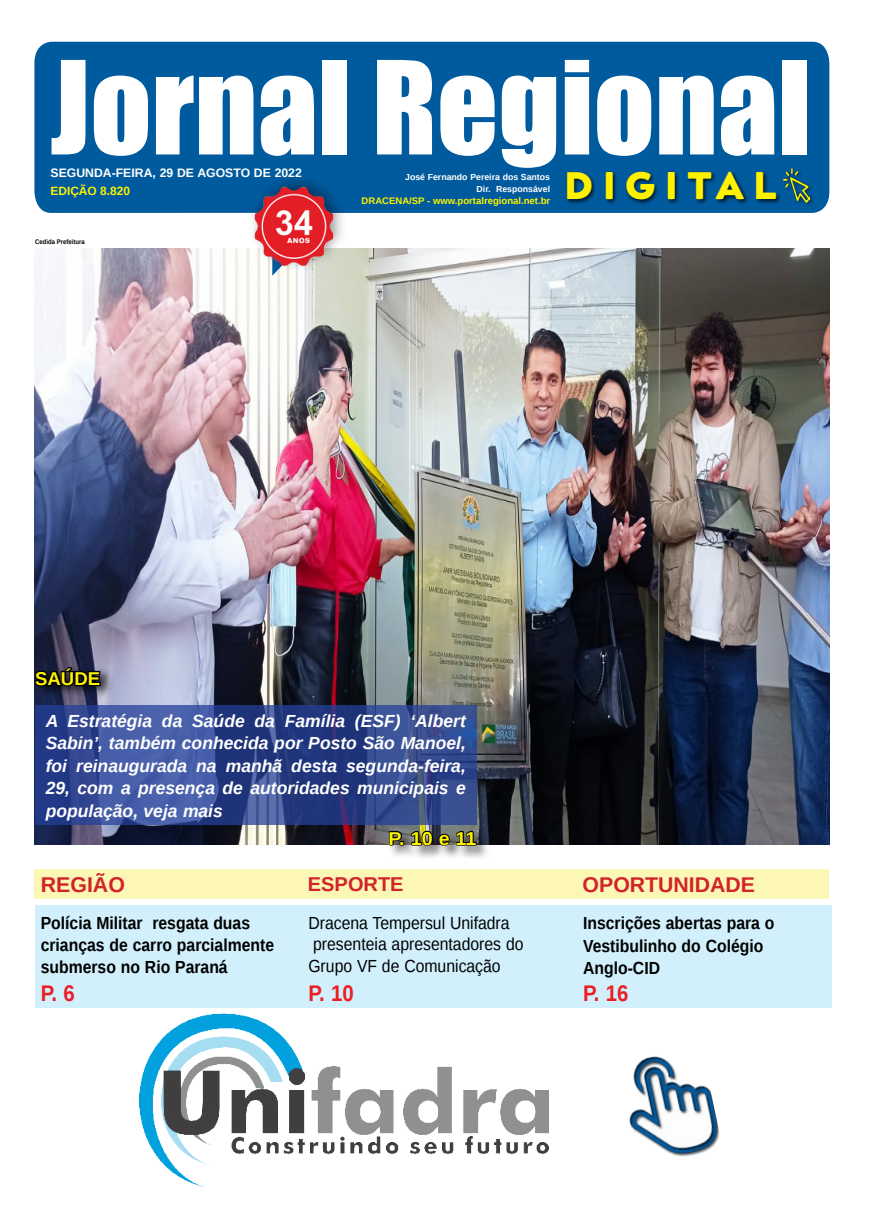
<style>
.page{position:relative;width:869px;height:1223px;background:#fff}
.page>*{position:absolute;margin:0;border:0;box-sizing:border-box;transform-origin:0 0}
.t1{font:119.5px "Impact";color:#fff}
.t2{font:800 39.75px "Neufreit";letter-spacing:.23em;color:#fff200;scale:1.04 1}
.Introductory{font:700 22.62px "Liberation Sans";color:#ed1d24;scale:.9 1}
.TÍTULO{font:700 21.38px "Liberation Sans";color:#d2232a}
.TÍTULO-2{font:700 21.25px "Liberation Sans";color:#d2232a}
.TÍTULO-3{font:700 20px "Liberation Sans";color:#d2232a}
.Introductory-2{font:700 18.62px "Liberation Sans";color:#fff200;scale:1.06 1}
.TÍTULO-4{font:700 18.5px "Liberation Sans";color:#fff200}
.LINHA_FINA{font:italic 700 17.5px/22.5px "Liberation Sans";color:#fff;text-align:justify}
.Introductory-3{font:700 17.5px/21.9px "Liberation Sans";color:#000101;scale:.9 1}
.Introductory-4{font:17.5px/21.5px "Liberation Sans";color:#000101;scale:.9 1}
.LEGENDA{font:700 12.25px "Liberation Sans";color:#fff}
.DATA_PG{font:700 11.88px "Liberation Sans";color:#fff200}
.DATA_PG-2{font:700 9.5px "Liberation Sans";color:#fff200}
.LEGENDA-2{font:700 8.75px "Liberation Sans";color:#fff}
.Signature{font:700 6.62px "Liberation Sans";color:#000;scale:.9 1}
</style>
<div class="page">
<div style="left:34px;top:869px;width:795px;height:29px;background:#fcf7b5"></div>
<div style="left:35px;top:905px;width:795px;height:102px;background:#d2f0fc"></div>
<img style="left:34px;top:276px;width:795px;height:568px">
<div style="left:34px;top:663px;width:81px;height:34px;background:#000;opacity:.75"></div>
<svg style="left:34px;top:666px;width:68px;height:22px"></svg>
<svg style="left:35px;top:705px;width:441px;height:120px;background:#334890"></svg>
<div style="left:388px;top:830px;width:103px;height:30px;background:#000;opacity:.57"></div>
<svg style="left:388px;top:829px;width:16px;height:17px"></svg>
<svg style="left:410px;top:829px;width:67px;height:18px"></svg>
<svg style="left:34px;top:42px;width:795px;height:234px;fill:#005b9e"></svg>
<div style="left:565px;top:170px;width:216px;height:35px;background:#000;opacity:.75"></div>
<div style="left:781px;top:166px;width:34px;height:42px;background:#000;opacity:.46"></div>
<img style="left:783px;top:169px;width:26px;height:34px">
<img style="left:629px;top:1056px;width:91px;height:101px">
<img style="left:140px;top:1013px;width:408px;height:173px">
<div style="left:247px;top:173px;width:100px;height:99px;background:#000;opacity:.41"></div>
<img style="left:248px;top:177px;width:94px;height:95px">
<p class="t1" style="left:50px;top:15px;width:761px">Jornal Regional</p>
<p class="t2" style="left:564px;top:162px;width:205px">DIGITAL</p>
<p class="LEGENDA" style="left:50px;top:164px;width:253px">SEGUNDA-FEIRA, 29 DE AGOSTO DE 2022</p>
<p class="DATA_PG" style="left:50px;top:183px;width:81px">EDIÇÃO 8.820</p>
<p class="LEGENDA-2" style="left:405px;top:171px;width:146px">José Fernando Pereira dos Santos</p>
<p class="LEGENDA-2" style="left:476px;top:183px;width:75px">Dir. Responsável</p>
<p class="DATA_PG-2" style="left:361px;top:194px;width:190px">DRACENA/SP - www.portalregional.net.br</p>
<p class="Signature" style="left:35px;top:237px;width:57px">Cedida Prefeitura</p>
<p class="TÍTULO-4" style="left:35px;top:665px;width:66px">SAÚDE</p>
<p class="LINHA_FINA" style="left:46px;top:709px;width:421px">A Estratégia da Saúde da Família (ESF) ‘Albert Sabin’, também conhecida por Posto São Manoel, foi reinaugurada na manhã desta segunda-feira, 29, com a presença de autoridades municipais e população, veja mais</p>
<p class="Introductory-2" style="left:388px;top:825px;width:84px">P. 10 e 11</p>
<p class="TÍTULO" style="left:41px;top:869px;width:86px">REGIÃO</p>
<p class="TÍTULO-3" style="left:308px;top:870px;width:97px">ESPORTE</p>
<p class="TÍTULO-2" style="left:582px;top:869px;width:174px">OPORTUNIDADE</p>
<p class="Introductory-4" style="left:308px;top:912px;width:225px">Dracena Tempersul Unifadra</p>
<p class="Introductory-4" style="left:308px;top:934px;width:240px">presenteia apresentadores do<br>Grupo VF de Comunicação</p>
<p class="Introductory" style="left:308px;top:978px;width:52px">P. 10</p>
<p class="Introductory-3" style="left:41px;top:911px;width:261px">Polícia Militar resgata duas crianças de carro parcialmente submerso no Rio Paraná</p>
<p class="Introductory" style="left:41px;top:978px;width:39px">P. 6</p>
<p class="Introductory-3" style="left:582px;top:911px;width:214px;line-height:22.8px">Inscrições abertas para o<br>Vestibulinho do Colégio</p>
<p class="Introductory-3" style="left:582px;top:957px;width:87px">Anglo-CID</p>
<p class="Introductory" style="left:582px;top:978px;width:52px">P. 16</p>
</div>
